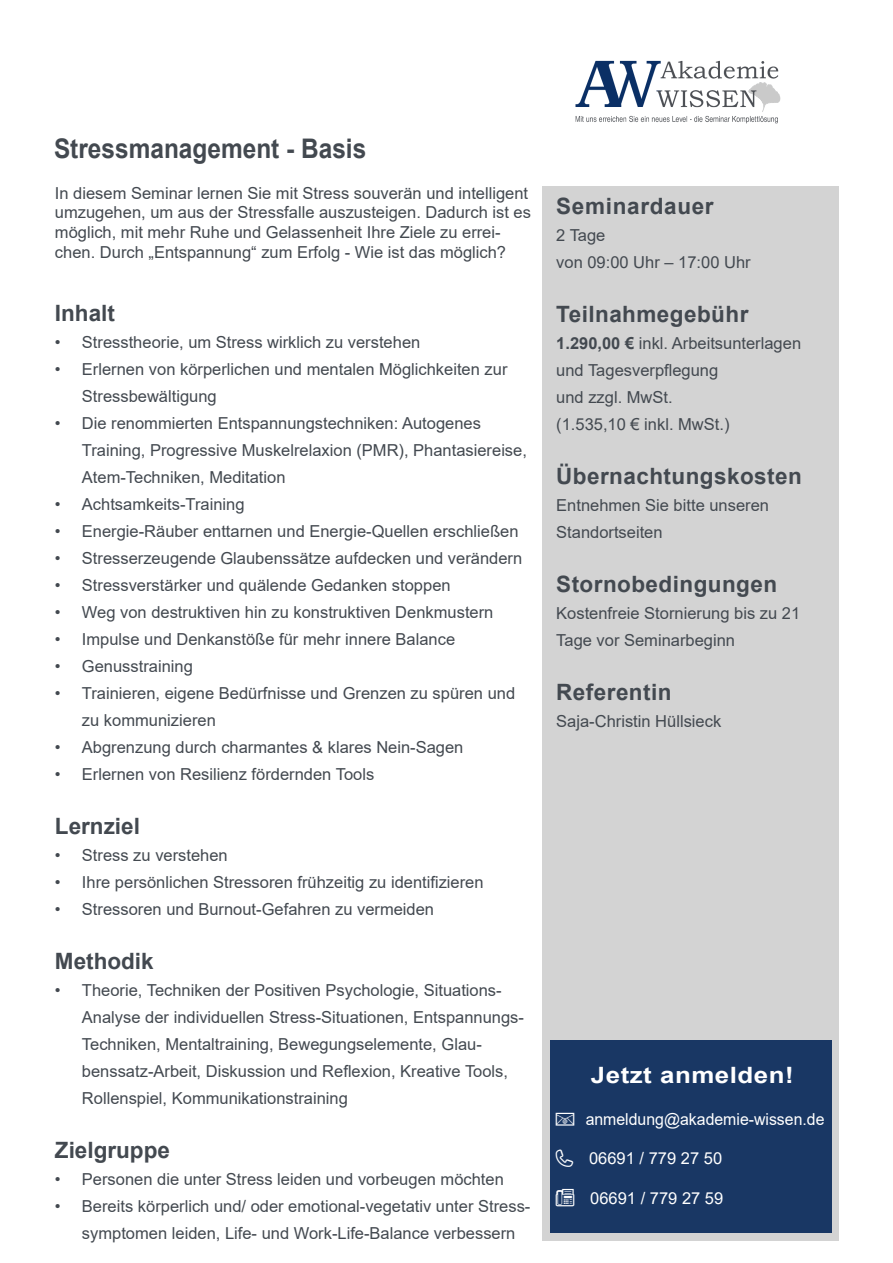
<style>
.page{position:relative;width:893px;height:1263px;background:#fff}
.page>*{position:absolute;margin:0;border:0;box-sizing:border-box;transform-origin:0 0}
.t1{font:700 27px "Arial";color:#434950;scale:.91 1}
.t2{font:700 22.5px "Arial";letter-spacing:.02em;color:#434950}
.t3{font:700 22.5px "Arial";color:#434950}
.t4{font:700 22.5px "Arial";letter-spacing:.02em;color:#fff;scale:1.15 1}
.t5{font:16.5px/27px "Arial";color:#434950}
.t6{font:16.5px "Arial";color:#fff;scale:.96 1}
.t7{font:16.5px "Arial";color:#fff}
.s1{font-weight:700}
</style>
<div class="page">
<div style="left:542px;top:186px;width:296px;height:1055px;background:#d3d3d3"></div>
<img style="left:575px;top:60px;width:206px;height:64px">
<div style="left:550px;top:1040px;width:281px;height:193px;background:#193764"></div>
<p class="t1" style="left:54px;top:130px;width:345px">Stressmanagement - Basis</p>
<p class="t5" style="left:55px;top:183px;width:477px;line-height:19.8px">In diesem Seminar lernen Sie mit Stress souverän und intelligent umzugehen, um aus der Stressfalle auszusteigen. Dadurch ist es möglich, mit mehr Ruhe und Gelassenheit Ihre Ziele zu errei&shy;chen. Durch „Entspannung“ zum Erfolg - Wie ist das möglich?</p>
<p class="t2" style="left:556px;top:190px;width:159px">Seminardauer</p>
<p class="t5" style="left:556px;top:221px;width:51px">2 Tage</p>
<p class="t5" style="left:556px;top:248px;width:196px">von 09:00 Uhr – 17:00 Uhr</p>
<p class="t2" style="left:556px;top:298px;width:194px">Teilnahmegebühr</p>
<p class="t5" style="left:556px;top:329px;width:246px"><span class="s1">1.290,00 €</span> inkl. Arbeitsunterlagen</p>
<p class="t5" style="left:556px;top:356px;width:175px">und Tagesverpflegung und zzgl. MwSt. (1.535,10 € inkl. MwSt.)</p>
<p class="t2" style="left:556px;top:460px;width:247px">Übernachtungskosten</p>
<p class="t5" style="left:556px;top:491px;width:214px">Entnehmen Sie bitte unseren</p>
<p class="t5" style="left:556px;top:518px;width:108px">Standortseiten</p>
<p class="t2" style="left:556px;top:568px;width:222px">Stornobedingungen</p>
<p class="t5" style="left:556px;top:599px;width:245px">Kostenfreie Stornierung bis zu 21<br>Tage vor Seminarbeginn</p>
<p class="t2" style="left:556px;top:676px;width:117px">Referentin</p>
<p class="t5" style="left:556px;top:707px;width:167px">Saja-Christin Hüllsieck</p>
<p class="t2" style="left:55px;top:297px;width:62px">Inhalt</p>
<p class="t5" style="left:55px;top:328px;width:367px">• Stresstheorie, um Stress wirklich zu verstehen</p>
<p class="t5" style="left:82px;top:355px;width:427px;text-indent:-27px">• Erlernen von körperlichen und mentalen Möglichkeiten zur<br>Stressbewältigung</p>
<p class="t5" style="left:82px;top:409px;width:447px;text-indent:-27px">• Die renommierten Entspannungstechniken: Autogenes<br>Training, Progressive Muskelrelaxion (PMR), Phantasiereise,<br>Atem-Techniken, Meditation</p>
<p class="t5" style="left:55px;top:490px;width:191px">• Achtsamkeits-Training</p>
<p class="t5" style="left:55px;top:517px;width:465px">• Energie-Räuber enttarnen und Energie-Quellen erschließen</p>
<p class="t5" style="left:55px;top:544px;width:469px">• Stresserzeugende Glaubenssätze aufdecken und verändern</p>
<p class="t5" style="left:55px;top:571px;width:397px">• Stressverstärker und quälende Gedanken stoppen</p>
<p class="t5" style="left:55px;top:598px;width:440px">• Weg von destruktiven hin zu konstruktiven Denkmustern</p>
<p class="t5" style="left:55px;top:625px;width:402px">• Impulse und Denkanstöße für mehr innere Balance</p>
<p class="t5" style="left:55px;top:652px;width:139px">• Genusstraining</p>
<p class="t5" style="left:82px;top:679px;width:435px;text-indent:-27px">• Trainieren, eigene Bedürfnisse und Grenzen zu spüren und zu kommunizieren</p>
<p class="t5" style="left:55px;top:733px;width:410px">• Abgrenzung durch charmantes &amp; klares Nein-Sagen</p>
<p class="t5" style="left:55px;top:760px;width:321px">• Erlernen von Resilienz fördernden Tools</p>
<p class="t3" style="left:55px;top:810px;width:87px">Lernziel</p>
<p class="t5" style="left:55px;top:841px;width:174px">• Stress zu verstehen</p>
<p class="t5" style="left:55px;top:868px;width:430px">• Ihre persönlichen Stressoren frühzeitig zu identifizieren</p>
<p class="t5" style="left:55px;top:895px;width:381px">• Stressoren und Burnout-Gefahren zu vermeiden</p>
<p class="t3" style="left:55px;top:945px;width:100px">Methodik</p>
<p class="t5" style="left:82px;top:976px;width:444px;text-indent:-27px">• Theorie, Techniken der Positiven Psychologie, Situations-Analyse der individuellen Stress-Situationen, Entspannungs-Techniken, Mentaltraining, Bewegungselemente, Glau&shy;benssatz-Arbeit, Diskussion und Reflexion, Kreative Tools, Rollenspiel, Kommunikationstraining</p>
<p class="t3" style="left:55px;top:1134px;width:117px">Zielgruppe</p>
<p class="t5" style="left:55px;top:1165px;width:450px">• Personen die unter Stress leiden und vorbeugen möchten</p>
<p class="t5" style="left:82px;top:1192px;width:450px;text-indent:-27px">• Bereits körperlich und/ oder emotional-vegetativ unter Stress&shy;symptomen leiden, Life- und Work-Life-Balance verbessern</p>
<p class="t4" style="left:591px;top:1059px;width:178px">Jetzt anmelden!</p>
<p class="t6" style="left:586px;top:1107px;width:250px">anmeldung@akademie-wissen.de</p>
<p class="t7" style="left:589px;top:1147px;width:135px">06691 / 779 27 50</p>
<p class="t7" style="left:590px;top:1187px;width:135px">06691 / 779 27 59</p>
</div>
